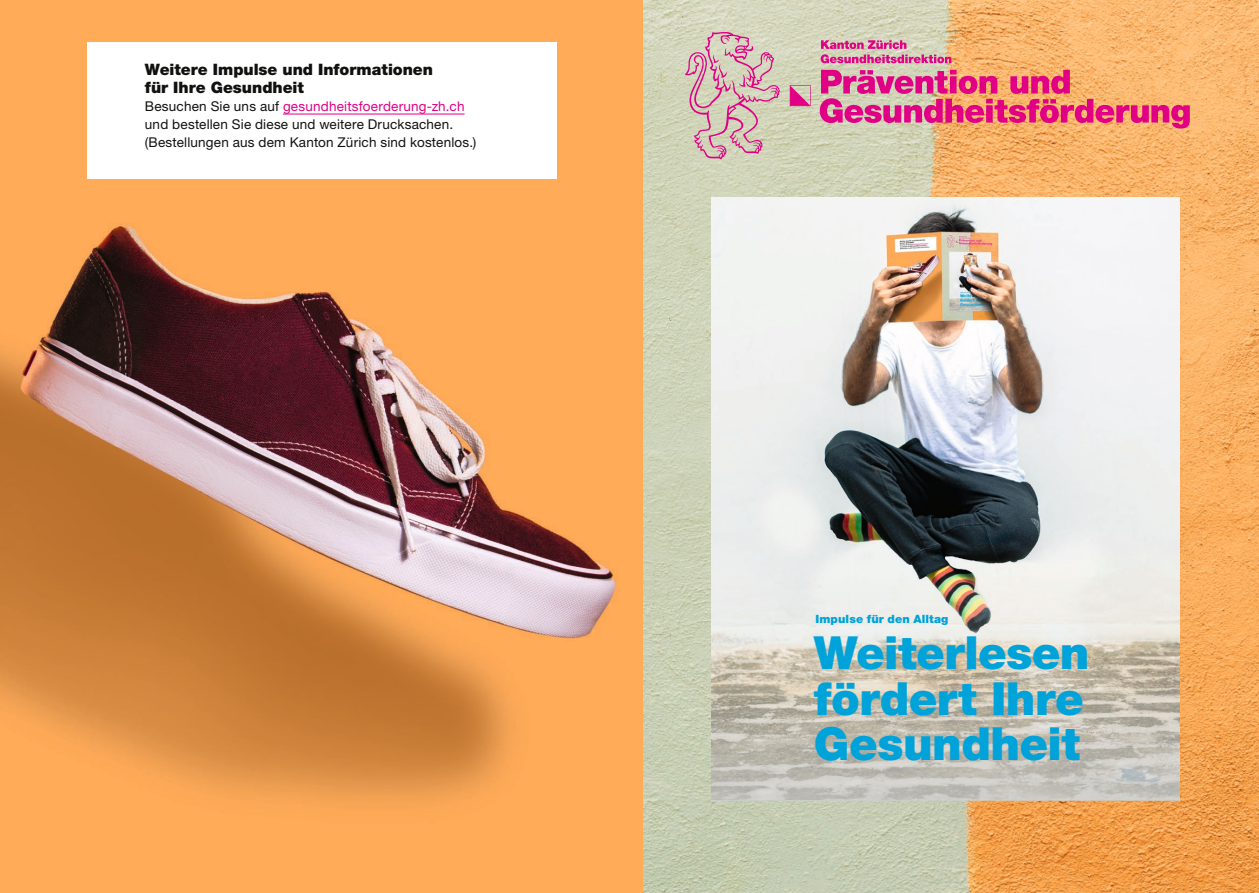
<style>
.page{position:relative;width:1259px;height:893px;background:#fff}
.page>*{position:absolute;margin:0;border:0;box-sizing:border-box;transform-origin:0 0}
.t1{font:900 45.75px/45.8px "Helvetica Neue LT Std";letter-spacing:-.01em;color:#00a3d9;text-align:justify}
.t2{font:900 15.75px/18px "Helvetica Neue LT Std";color:#11110f}
.t3{font:13.5px/18px "Helvetica Neue LT Std";letter-spacing:.015em;color:#11110f}
.t4{font:900 11.4px "Helvetica Neue LT Std";letter-spacing:.01em;color:#00a3d9}
.s1{color:#e10085}
</style>
<div class="page">
<img style="left:642px;top:0;width:617px;height:893px">
<img style="left:711px;top:198px;width:468px;height:379px">
<svg style="left:711px;top:577px;width:468px;height:223px;background:#d0cbc0"></svg>
<svg style="left:685px;top:32px;width:95px;height:127px;background:#d4b7b2"></svg>
<svg style="left:790px;top:85px;width:20px;height:21px"></svg>
<svg style="left:820px;top:40px;width:131px;height:23px;background:#d88fa7"></svg>
<svg style="left:820px;top:70px;width:369px;height:59px;background:#e87983"></svg>
<img style="left:0;top:0;width:642px;height:893px">
<div style="left:87px;top:43px;width:469px;height:136px;background:#fff"></div>
<hr style="left:283px;top:114px;width:181px;height:1px;background:#e10085">
<p class="t2" style="left:145px;top:60px;width:289px">Weitere Impulse und Informationen für Ihre Gesundheit</p>
<p class="t3" style="left:145px;top:97px;width:333px">Besuchen Sie uns auf <span class="s1">gesundheitsfoerderung-zh.ch </span>und bestellen Sie diese und weitere Drucksachen. (Bestellungen aus dem Kanton Zürich sind kostenlos.)</p>
<p class="t4" style="left:815px;top:612px;width:135px">Impulse für den Alltag</p>
<h1 class="t1" style="left:814px;top:630px;width:277px">Weiterlesen fördert Ihre Gesundheit</h1>
</div>
